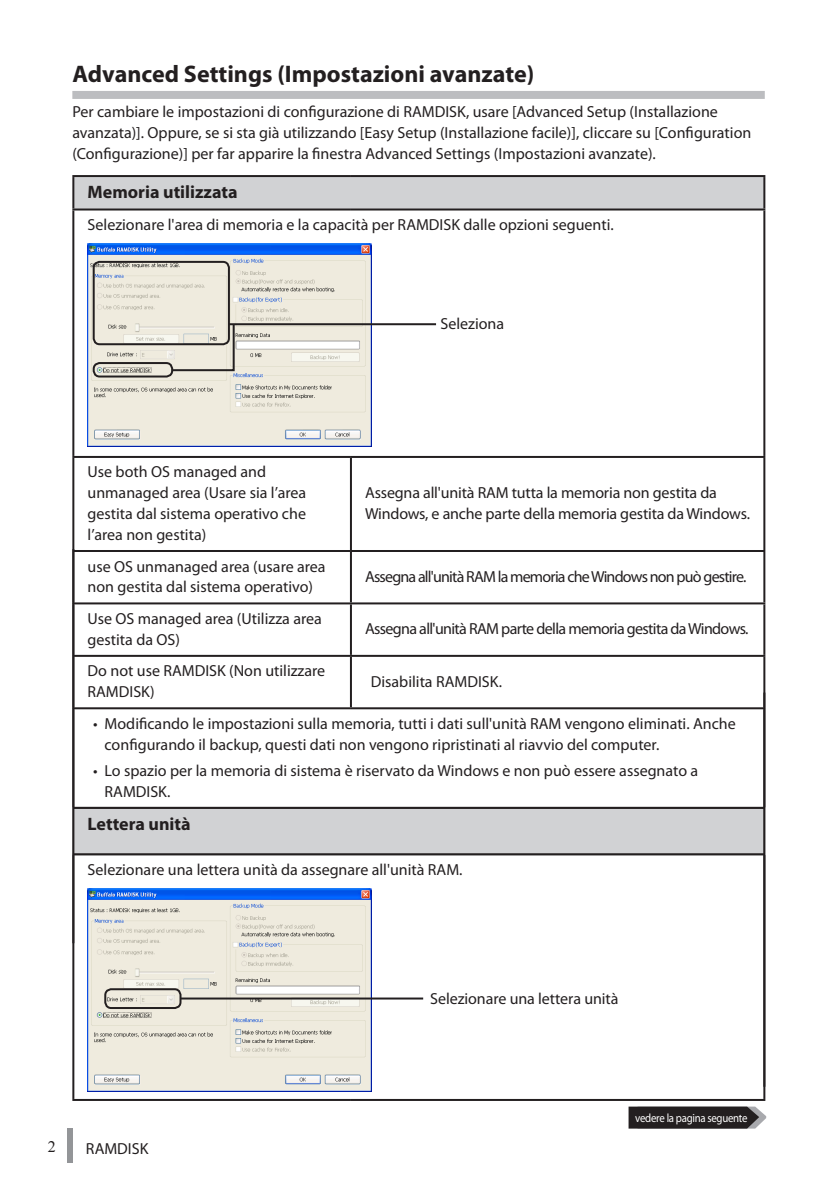
<style>
.page{position:relative;width:840px;height:1191px;background:#fff}
.page>*{position:absolute;margin:0;border:0;box-sizing:border-box;transform-origin:0 0}
._05_中ﾀｲﾄﾙ{font:700 24px "Myriad Pro";color:#231f20}
._71_用語集小ﾀｲﾄﾙ{font:700 18px "Myriad Pro";color:#231f20}
._10_本文{font:16px/20.8px "Myriad Pro";color:#231f20}
._04_大中ﾀｲﾄﾙﾘｰﾄﾞ{font:16px/20.8px "Myriad Pro";color:#231f20}
._52_注意_場合下{font:16px/20.8px "Myriad Pro";color:#231f20}
._06_小ﾀｲﾄﾙ{font:16px "Myriad Pro";color:#231f20}
._10_本文-2{font:16px "Myriad Pro";letter-spacing:-.04em;color:#231f20}
._10_本文-3{font:16px "Myriad Pro";letter-spacing:-.05em;color:#231f20}
._12__文_手順下{font:16px "Myriad Pro";letter-spacing:-.005em;color:#231f20}
._92_フッターL{font:16px "Myriad Pro";color:#231f20}
._94_ノンブルL{font:16px "Times New Roman";color:#231f20}
.t1{font:12px "Myriad Pro";letter-spacing:-.025em;color:#fff;scale:.9 1}
</style>
<div class="page">
<div style="left:67px;top:1128px;width:6px;height:34px;background:#939598"></div>
<svg style="left:628px;top:1106px;width:137px;height:22px;background:#363334"></svg>
<div style="left:72px;top:91px;width:692px;height:8px;background:#bcbdc0"></div>
<svg style="left:74px;top:177px;width:689px;height:676px"></svg>
<hr style="left:72px;top:175px;width:279px;height:2px;background:#231f20">
<hr style="left:72px;top:177px;width:2px;height:31px;background:#231f20">
<hr style="left:351px;top:175px;width:414px;height:2px;background:#231f20">
<hr style="left:763px;top:177px;width:2px;height:31px;background:#231f20">
<hr style="left:72px;top:208px;width:279px;height:2px;background:#231f20">
<hr style="left:72px;top:210px;width:2px;height:246px;background:#231f20">
<hr style="left:351px;top:208px;width:414px;height:2px;background:#231f20">
<hr style="left:763px;top:210px;width:2px;height:246px;background:#231f20">
<hr style="left:72px;top:456px;width:279px;height:2px;background:#231f20">
<hr style="left:72px;top:458px;width:2px;height:92px;background:#231f20">
<hr style="left:351px;top:456px;width:414px;height:2px;background:#231f20">
<hr style="left:350px;top:458px;width:2px;height:92px;background:#231f20">
<hr style="left:763px;top:458px;width:2px;height:92px;background:#231f20">
<hr style="left:72px;top:550px;width:279px;height:2px;background:#231f20">
<hr style="left:351px;top:550px;width:414px;height:2px;background:#231f20">
<hr style="left:350px;top:552px;width:2px;height:50px;background:#231f20">
<hr style="left:763px;top:552px;width:2px;height:50px;background:#231f20">
<hr style="left:72px;top:602px;width:279px;height:2px;background:#231f20">
<hr style="left:351px;top:602px;width:414px;height:2px;background:#231f20">
<hr style="left:350px;top:604px;width:2px;height:51px;background:#231f20">
<hr style="left:763px;top:604px;width:2px;height:51px;background:#231f20">
<hr style="left:72px;top:655px;width:279px;height:2px;background:#231f20">
<hr style="left:351px;top:655px;width:414px;height:2px;background:#231f20">
<hr style="left:350px;top:657px;width:2px;height:50px;background:#231f20">
<hr style="left:763px;top:657px;width:2px;height:50px;background:#231f20">
<hr style="left:72px;top:707px;width:279px;height:2px;background:#231f20">
<hr style="left:351px;top:707px;width:414px;height:2px;background:#231f20">
<hr style="left:72px;top:855px;width:2px;height:244px;background:#231f20">
<hr style="left:763px;top:855px;width:2px;height:244px;background:#231f20">
<hr style="left:72px;top:1099px;width:279px;height:2px;background:#231f20">
<hr style="left:351px;top:1099px;width:414px;height:2px;background:#231f20">
<img style="left:87px;top:243px;width:284px;height:203px">
<img style="left:87px;top:888px;width:284px;height:203px">
<div style="left:104px;top:988px;width:77px;height:21px;border:2px solid #231f20;border-radius:6px"></div>
<hr style="left:181px;top:997px;width:242px;height:2px;background:#231f20">
<div style="left:93px;top:261px;width:137px;height:84px;border:2px solid #231f20;border-radius:6px"></div>
<hr style="left:229px;top:323px;width:207px;height:2px;background:#231f20">
<div style="left:93px;top:362px;width:80px;height:15px;border:2px solid #231f20;border-radius:6px"></div>
<svg style="left:170px;top:322px;width:65px;height:50px;background:#d4d0c5"></svg>
<hr style="left:72px;top:549px;width:2px;height:394px;background:#231f20">
<hr style="left:763px;top:692px;width:2px;height:394px;background:#231f20">
<hr style="left:73px;top:807px;width:690px;height:2px;background:#231f20">
<hr style="left:73px;top:853px;width:690px;height:2px;background:#231f20">
<p class="_05_中ﾀｲﾄﾙ" style="left:72px;top:59px;width:463px">Advanced Settings (Impostazioni avanzate)</p>
<p class="_04_大中ﾀｲﾄﾙﾘｰﾄﾞ" style="left:72px;top:101px;width:680px">Per cambiare le impostazioni di configurazione di RAMDISK, usare [Advanced Setup (Installazione avanzata)]. Oppure, se si sta già utilizzando [Easy Setup (Installazione facile)], cliccare su [Configuration (Configurazione)] per far apparire la finestra Advanced Settings (Impostazioni avanzate).</p>
<p class="_71_用語集小ﾀｲﾄﾙ" style="left:87px;top:180px;width:151px">Memoria utilizzata</p>
<p class="_06_小ﾀｲﾄﾙ" style="left:87px;top:215px;width:527px">Selezionare l'area di memoria e la capacità per RAMDISK dalle opzioni seguenti.</p>
<p class="_10_本文" style="left:87px;top:461px;width:220px">Use both OS managed and unmanaged area (Usare sia l’area gestita dal sistema operativo che l’area non gestita)</p>
<p class="_12__文_手順下" style="left:440px;top:314px;width:65px">Seleziona</p>
<p class="_10_本文" style="left:365px;top:482px;width:386px">Assegna all'unità RAM tutta la memoria non gestita da<br>Windows, e anche parte della memoria gestita da Windows.</p>
<p class="_10_本文" style="left:87px;top:555px;width:239px">use OS unmanaged area (usare area non gestita dal sistema operativo)</p>
<p class="_10_本文-3" style="left:365px;top:566px;width:382px">Assegna all'unità RAM la memoria che Windows non può gestire.</p>
<p class="_10_本文" style="left:87px;top:608px;width:236px">Use OS managed area (Utilizza area gestita da OS)</p>
<p class="_10_本文-2" style="left:365px;top:619px;width:385px">Assegna all'unità RAM parte della memoria gestita da Windows.</p>
<p class="_10_本文" style="left:87px;top:660px;width:239px">Do not use RAMDISK (Non utilizzare<br>RAMDISK)</p>
<p class="_10_本文" style="left:370px;top:671px;width:133px">Disabilita RAMDISK.</p>
<p class="_52_注意_場合下" style="left:104px;top:713px;width:632px;text-indent:-11px">• Modificando le impostazioni sulla memoria, tutti i dati sull'unità RAM vengono eliminati. Anche configurando il backup, questi dati non vengono ripristinati al riavvio del computer.</p>
<p class="_52_注意_場合下" style="left:104px;top:760px;width:595px;text-indent:-11px">• Lo spazio per la memoria di sistema è riservato da Windows e non può essere assegnato a<br>RAMDISK.</p>
<p class="_71_用語集小ﾀｲﾄﾙ" style="left:87px;top:812px;width:105px">Lettera unità</p>
<p class="_10_本文" style="left:87px;top:859px;width:376px">Selezionare una lettera unità da assegnare all'unità RAM.</p>
<p class="_94_ノンブルL" style="left:48px;top:1135px;width:9px">2</p>
<p class="_92_フッターL" style="left:86px;top:1138px;width:64px">RAMDISK</p>
<p class="_12__文_手順下" style="left:430px;top:988px;width:190px">Selezionare una lettera unità</p>
<p class="t1" style="left:635px;top:1111px;width:126px">vedere la pagina seguente</p>
</div>
